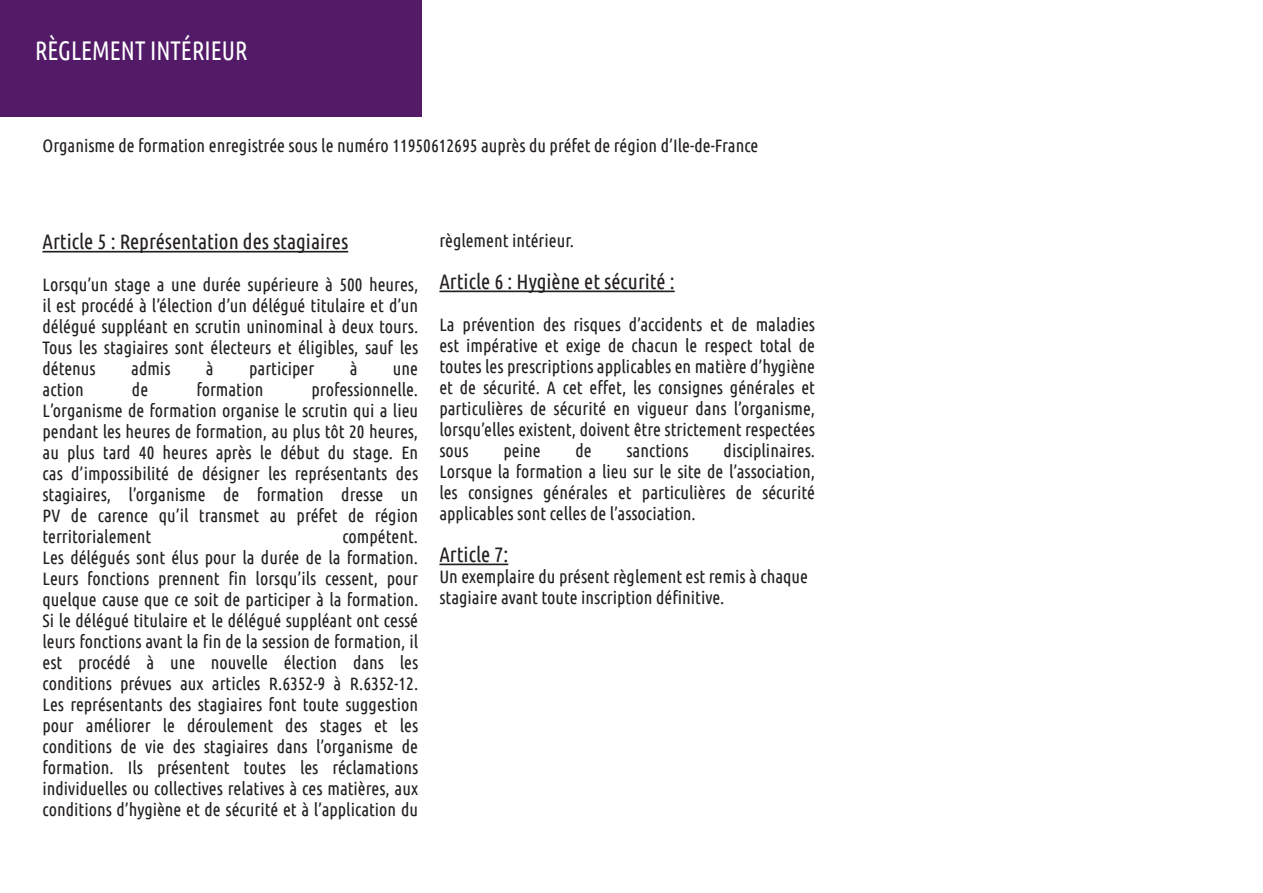
<style>
.page{position:relative;width:1263px;height:893px;background:#fff}
.page>*{position:absolute;margin:0;border:0;box-sizing:border-box;transform-origin:0 0}
.t1{font:27px "Ubuntu Condensed";color:#fff;scale:.9 1}
.t2{font:21px "Ubuntu Condensed";color:#231f20}
.t3{font:18px/21px "Ubuntu Condensed";color:#231f20;text-align:justify}
</style>
<div class="page">
<div style="left:0;top:0;width:421px;height:117px;background:#531a68"></div>
<hr style="left:43px;top:251px;width:305px;height:2px;background:#231f20">
<hr style="left:439px;top:291px;width:236px;height:1px;background:#231f20">
<hr style="left:439px;top:564px;width:69px;height:1px;background:#231f20">
<p class="t1" style="left:35px;top:34px;width:238px">RÈGLEMENT INTÉRIEUR</p>
<p class="t3" style="left:43px;top:135px;width:717px">Organisme de formation enregistrée sous le numéro 11950612695 auprès du préfet de région d’Ile-de-France</p>
<p class="t2" style="left:43px;top:229px;width:307px">Article 5 : Représentation des stagiaires</p>
<p class="t3" style="left:43px;top:274px;width:377px">Lorsqu’un stage a une durée supérieure à 500 heures, il est procédé à l’élection d’un délégué titulaire et d’un délégué suppléant en scrutin uninominal à deux tours.<br>Tous les stagiaires sont électeurs et éligibles, sauf les détenus</p>
<p class="t3" style="left:131px;top:358px;width:41px">admis</p>
<p class="t3" style="left:206px;top:358px;width:9px">à</p>
<p class="t3" style="left:249px;top:358px;width:67px">participer</p>
<p class="t3" style="left:350px;top:358px;width:9px">à</p>
<p class="t3" style="left:393px;top:358px;width:27px">une</p>
<p class="t3" style="left:43px;top:379px;width:377px;text-indent:269px">professionnelle.<br>L’organisme de formation organise le scrutin qui a lieu pendant les heures de formation, au plus tôt 20 heures, au plus tard 40 heures après le début du stage. En cas d’impossibilité de désigner les représentants des stagiaires, l’organisme de formation dresse un PV de carence qu’il transmet au préfet de région territorialement</p>
<p class="t3" style="left:43px;top:379px;width:43px">action</p>
<p class="t3" style="left:132px;top:379px;width:18px">de</p>
<p class="t3" style="left:196px;top:379px;width:69px">formation</p>
<p class="t3" style="left:43px;top:526px;width:377px;text-indent:300px">compétent.<br>Les délégués sont élus pour la durée de la formation.<br>Leurs fonctions prennent fin lorsqu’ils cessent, pour quelque cause que ce soit de participer à la formation.<br>Si le délégué titulaire et le délégué suppléant ont cessé leurs fonctions avant la fin de la session de formation, il est procédé à une nouvelle élection dans les conditions prévues aux articles R.6352-9 à R.6352-12.<br>Les représentants des stagiaires font toute suggestion pour améliorer le déroulement des stages et les conditions de vie des stagiaires dans l’organisme de formation. Ils présentent toutes les réclamations individuelles ou collectives relatives à ces matières, aux conditions d’hygiène et de sécurité et à l’application du</p>
<p class="t3" style="left:439px;top:229px;width:136px">règlement intérieur.</p>
<p class="t2" style="left:439px;top:268px;width:237px">Article 6 : Hygiène et sécurité :</p>
<p class="t3" style="left:439px;top:313px;width:377px">La prévention des risques d’accidents et de maladies est impérative et exige de chacun le respect total de toutes les prescriptions applicables en matière d’hygiène et de sécurité. A cet effet, les consignes générales et particulières de sécurité en vigueur dans l’organisme, lorsqu’elles existent, doivent être strictement respectées sous</p>
<p class="t3" style="left:439px;top:439px;width:377px;text-indent:284px">disciplinaires.<br>Lorsque la formation a lieu sur le site de l’association, les consignes générales et particulières de sécurité applicables sont celles de l’association.</p>
<p class="t2" style="left:439px;top:541px;width:70px">Article 7:</p>
<p class="t3" style="left:439px;top:565px;width:370px">Un exemplaire du présent règlement est remis à chaque stagiaire avant toute inscription définitive.</p>
<p class="t3" style="left:503px;top:439px;width:39px">peine</p>
<p class="t3" style="left:575px;top:439px;width:18px">de</p>
<p class="t3" style="left:626px;top:439px;width:64px">sanctions</p>
</div>
